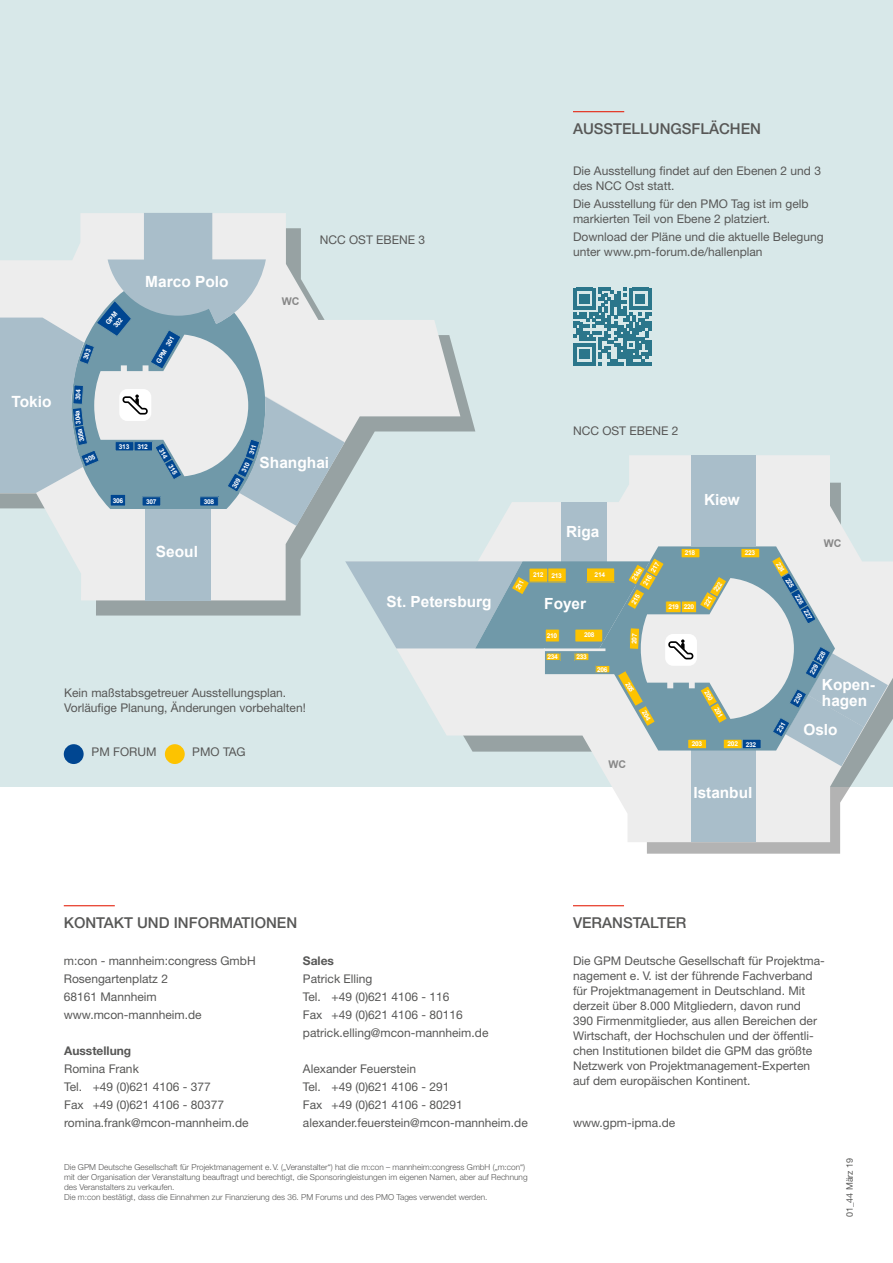
<style>
.page{position:relative;width:893px;height:1263px;background:#fff}
.page>*{position:absolute;margin:0;border:0;box-sizing:border-box;transform-origin:0 0}
.t1{font:700 15.45px "Arial";color:#fff}
.t2{font:700 15.3px/15.9px "Arial";color:#fff}
.t3{font:500 15px "Helvetica Neue LT Std";color:#575756}
.t4{font:12px/15px "Helvetica Neue LT Std";color:#575756}
.t5{font:700 12px "Helvetica Neue LT Std";color:#575756}
.t6{font:700 10.65px "Arial";color:#878787}
.t7{font:9px "Helvetica Neue LT Std";color:#575756}
.t8{font:300 8.25px/9.9px "Helvetica Neue LT Std";color:#575756}
.t9{font:700 6.6px "Arial";letter-spacing:-.05em;color:#fff}
</style>
<div class="page">
<div style="left:0;top:0;width:893px;height:787px;background:#d8e8e9"></div>
<div style="left:165px;top:744px;width:20px;height:20px;background:#fdc300;border-radius:50%"></div>
<div style="left:64px;top:744px;width:20px;height:20px;background:#004691;border-radius:50%"></div>
<svg style="left:96px;top:375px;width:379px;height:240px;fill:#97a2a3"></svg>
<svg style="left:55px;top:320px;width:405px;height:280px;fill:#ededed"></svg>
<div style="left:145px;top:509px;width:65px;height:91px;background:#a9beca"></div>
<svg style="left:647px;top:842px;width:194px;height:12px;background:#b6b6b6"></svg>
<svg style="left:346px;top:455px;width:547px;height:387px"></svg>
<div style="left:561px;top:502px;width:45px;height:59px;background:#a9beca"></div>
<div style="left:691px;top:455px;width:65px;height:91px;background:#a9beca"></div>
<div style="left:691px;top:750px;width:64px;height:92px;background:#a9beca"></div>
<svg style="left:599px;top:546px;width:236px;height:204px;background:#beced3"></svg>
<div style="left:741px;top:548px;width:19px;height:10px;background:#fdc300"></div>
<div style="left:741px;top:548px;width:19px;height:10px;border:1px solid #7099a9"></div>
<div style="left:688px;top:739px;width:18px;height:10px;background:#fdc300"></div>
<div style="left:687px;top:739px;width:20px;height:10px;border:1px solid #7099a9"></div>
<div style="left:742px;top:739px;width:19px;height:10px;background:#004691"></div>
<div style="left:742px;top:739px;width:19px;height:10px;border:1px solid #7099a9"></div>
<div style="left:681px;top:548px;width:19px;height:10px;background:#fdc300"></div>
<div style="left:681px;top:548px;width:19px;height:10px;border:1px solid #7099a9"></div>
<svg style="left:771px;top:555px;width:46px;height:70px;background:#9fb5bc"></svg>
<div style="left:723px;top:739px;width:19px;height:10px;background:#fdc300"></div>
<div style="left:723px;top:739px;width:19px;height:10px;border:1px solid #7099a9"></div>
<hr style="left:64px;top:905px;width:51px;height:1px;background:#e52713">
<hr style="left:573px;top:905px;width:51px;height:1px;background:#e52713">
<svg style="left:574px;top:288px;width:77px;height:77px"></svg>
<hr style="left:573px;top:111px;width:51px;height:1px;background:#e52713">
<svg style="left:0;top:213px;width:345px;height:313px;background:#bacad2"></svg>
<svg style="left:771px;top:645px;width:117px;height:121px;background:#a9bdc8"></svg>
<svg style="left:345px;top:557px;width:383px;height:170px;background:#b9c7c3"></svg>
<p class="t1" style="left:145px;top:271px;width:85px">Marco Polo</p>
<p class="t6" style="left:282px;top:294px;width:19px">WC</p>
<p class="t4" style="left:320px;top:232px;width:107px">NCC OST EBENE 3</p>
<p class="t3" style="left:573px;top:119px;width:190px">AUSSTELLUNGSFLÄCHEN</p>
<p class="t4" style="left:573px;top:163px;width:250px">Die Ausstellung findet auf den Ebenen 2 und 3 des NCC Ost statt.</p>
<p class="t4" style="left:573px;top:196px;width:237px">Die Ausstellung für den PMO Tag ist im gelb markierten Teil von Ebene 2 platziert.</p>
<p class="t4" style="left:573px;top:229px;width:252px">Download der Pläne und die aktuelle Belegung unter www.pm-forum.de/hallenplan</p>
<p class="t1" style="left:12px;top:391px;width:42px">Tokio</p>
<p class="t9" style="left:74px;top:424px;width:15px;rotate:-96deg">304a</p>
<p class="t9" style="left:78px;top:443px;width:15px;rotate:-102deg">305a</p>
<p class="t9" style="left:119px;top:442px;width:31px">313 312</p>
<p class="t9" style="left:113px;top:496px;width:12px">306</p>
<p class="t9" style="left:146px;top:497px;width:12px">307</p>
<p class="t9" style="left:204px;top:497px;width:12px">308</p>
<p class="t1" style="left:156px;top:541px;width:44px">Seoul</p>
<p class="t1" style="left:260px;top:452px;width:71px">Shanghai</p>
<p class="t4" style="left:64px;top:685px;width:243px">Kein maßstabsgetreuer Ausstellungsplan.<br>Vorläufige Planung, Änderungen vorbehalten!</p>
<p class="t4" style="left:92px;top:744px;width:66px">PM FORUM</p>
<p class="t4" style="left:192px;top:744px;width:55px">PMO TAG</p>
<p class="t4" style="left:573px;top:423px;width:107px">NCC OST EBENE 2</p>
<p class="t2" style="left:566px;top:524px;width:35px">Riga</p>
<p class="t9" style="left:533px;top:570px;width:30px">212 213</p>
<p class="t9" style="left:595px;top:570px;width:12px">214</p>
<p class="t2" style="left:387px;top:593px;width:107px">St. Petersburg</p>
<p class="t2" style="left:544px;top:596px;width:43px">Foyer</p>
<p class="t9" style="left:547px;top:631px;width:12px">210</p>
<p class="t9" style="left:584px;top:630px;width:12px">208</p>
<p class="t9" style="left:547px;top:652px;width:12px">234</p>
<p class="t9" style="left:576px;top:652px;width:12px">233</p>
<p class="t9" style="left:597px;top:665px;width:12px">206</p>
<p class="t9" style="left:629px;top:578px;width:15px;rotate:-59deg">214a</p>
<p class="t6" style="left:609px;top:757px;width:19px">WC</p>
<p class="t2" style="left:704px;top:491px;width:37px">Kiew</p>
<p class="t9" style="left:685px;top:548px;width:12px">218</p>
<p class="t9" style="left:668px;top:602px;width:27px">219 220</p>
<p class="t9" style="left:702px;top:603px;width:29px;rotate:-59deg">221 222</p>
<p class="t9" style="left:745px;top:548px;width:12px">223</p>
<p class="t9" style="left:782px;top:560px;width:30px;rotate:60deg">224 225</p>
<p class="t9" style="left:801px;top:592px;width:29px;rotate:60deg">226 227</p>
<p class="t6" style="left:824px;top:535px;width:19px">WC</p>
<p class="t9" style="left:692px;top:739px;width:12px">203</p>
<p class="t9" style="left:746px;top:740px;width:12px">232</p>
<p class="t9" style="left:728px;top:739px;width:12px">202</p>
<p class="t2" style="left:693px;top:784px;width:60px">Istanbul</p>
<p class="t2" style="left:822px;top:677px;width:54px">Kopen&shy;hagen</p>
<p class="t2" style="left:803px;top:721px;width:36px">Oslo</p>
<p class="t3" style="left:64px;top:913px;width:235px">KONTAKT UND INFORMATIONEN</p>
<p class="t4" style="left:64px;top:952px;width:193px;line-height:18px">m:con - mannheim:congress GmbH<br>Rosengartenplatz 2<br>68161 Mannheim www.mcon-mannheim.de</p>
<p class="t5" style="left:303px;top:953px;width:33px">Sales</p>
<p class="t4" style="left:303px;top:969px;width:187px;line-height:18px">Patrick Elling<br>Tel. +49 (0)621 4106 - 116<br>Fax +49 (0)621 4106 - 80116 patrick.elling@mcon-mannheim.de</p>
<p class="t4" style="left:303px;top:1059px;width:226px;line-height:18px">Alexander Feuerstein<br>Tel. +49 (0)621 4106 - 291<br>Fax +49 (0)621 4106 - 80291 alexander.feuerstein@mcon-mannheim.de</p>
<p class="t5" style="left:64px;top:1043px;width:69px">Ausstellung</p>
<p class="t4" style="left:64px;top:1059px;width:186px;line-height:18px">Romina Frank<br>Tel. +49 (0)621 4106 - 377<br>Fax +49 (0)621 4106 - 80377 romina.frank@mcon-mannheim.de</p>
<p class="t8" style="left:64px;top:1162px;width:465px">Die GPM Deutsche Gesellschaft für Projektmanagement e.V. („Veranstalter“) hat die m:con – mannheim:congress GmbH („m:con“) mit der Organisation der Veranstaltung beauftragt und berechtigt, die Sponsoringleistungen im eigenen Namen, aber auf Rechnung des Veranstalters zu verkaufen.<br>Die m:con bestätigt, dass die Einnahmen zur Finanzierung des 36. PM Forums und des PMO Tages verwendet werden.</p>
<p class="t3" style="left:573px;top:913px;width:115px">VERANSTALTER</p>
<p class="t4" style="left:573px;top:953px;width:253px">Die GPM Deutsche Gesellschaft für Projektma&shy;nagement e. V. ist der führende Fachverband für Projektmanagement in Deutschland. Mit derzeit über 8.000 Mitgliedern, davon rund<br>390 Firmenmitglieder, aus allen Bereichen der Wirtschaft, der Hochschulen und der öffentli&shy;chen Institutionen bildet die GPM das größte Netzwerk von Projektmanagement-Experten auf dem europäischen Kontinent.</p>
<p class="t4" style="left:573px;top:1115px;width:104px">www.gpm-ipma.de</p>
<p class="t7" style="left:844px;top:1217px;width:61px;rotate:-90deg">01_44 März 19</p>
</div>
